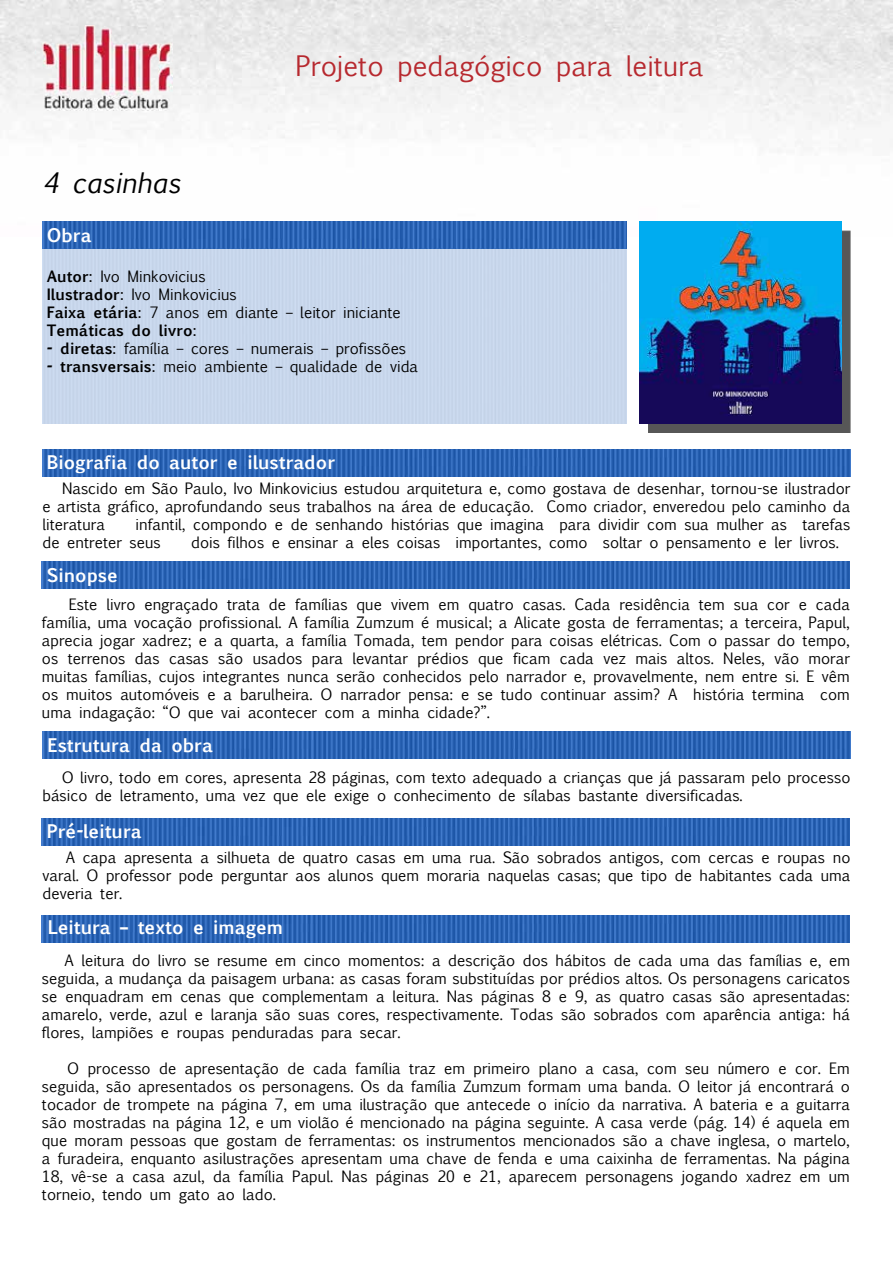
<style>
.page{position:relative;width:893px;height:1263px;background:#fff}
.page>*{position:absolute;margin:0;border:0;box-sizing:border-box;transform-origin:0 0}
.t1{font:27px "Euphemia UCAS";color:#b7292f}
.t2{font:italic 27px "Euphemia UCAS";color:#000}
.t3{font:700 18px "Euphemia UCAS";color:#fff}
.t4{font:15px/18px "Euphemia UCAS";color:#000;text-align:justify}
.s1{font-weight:700}
</style>
<div class="page">
<img style="left:0;top:0;width:893px;height:237px">
<img style="left:43px;top:222px;width:583px;height:202px">
<img style="left:43px;top:449px;width:807px;height:27px">
<img style="left:42px;top:562px;width:808px;height:27px">
<img style="left:43px;top:732px;width:807px;height:27px">
<img style="left:42px;top:819px;width:808px;height:26px">
<img style="left:36px;top:26px;width:137px;height:85px">
<img style="left:42px;top:915px;width:808px;height:27px">
<div style="left:648px;top:231px;width:203px;height:202px;background:#575757"></div>
<img style="left:639px;top:222px;width:202px;height:202px">
<h1 class="t1" style="left:296px;top:46px;width:410px">Projeto pedagógico para leitura</h1>
<h1 class="t2" style="left:43px;top:163px;width:139px">4 casinhas</h1>
<p class="t3" style="left:47px;top:222px;width:46px">Obra</p>
<p class="t4" style="left:47px;top:267px;width:356px;text-align:left"><span class="s1">Autor:</span> Ivo Minkovicius<br><span class="s1">Ilustrador:</span> Ivo Minkovicius<br><span class="s1">Faixa etária:</span> 7 anos em diante – leitor iniciante<br><span class="s1">Temáticas do livro:</span></p>
<p class="t4" style="left:47px;top:339px;width:361px"><span class="s1">- diretas:</span> família – cores – numerais – profissões</p>
<p class="t4" style="left:47px;top:357px;width:373px"><span class="s1">- transversais:</span> meio ambiente – qualidade de vida</p>
<p class="t3" style="left:47px;top:449px;width:290px">Biografia do autor e ilustrador</p>
<p class="t4" style="left:43px;top:479px;width:809px;text-indent:20px">Nascido em São Paulo, Ivo Minkovicius estudou arquitetura e, como gostava de desenhar, tornou-se ilustrador e artista gráfico, aprofundando seus trabalhos na área de educação. Como criador, enveredou pelo caminho da literatura</p>
<p class="t4" style="left:43px;top:515px;width:809px;text-indent:93px">infantil, compondo e de senhando histórias que imagina para dividir com sua mulher as tarefas de entreter seus</p>
<p class="t4" style="left:191px;top:533px;width:649px">dois filhos e ensinar a eles coisas importantes, como soltar o pensamento e ler livros.</p>
<p class="t3" style="left:47px;top:561px;width:73px">Sinopse</p>
<p class="t4" style="left:42px;top:595px;width:809px;text-indent:27px">Este livro engraçado trata de famílias que vivem em quatro casas. Cada residência tem sua cor e cada família, uma vocação profissional. A família Zumzum é musical; a Alicate gosta de ferramentas; a terceira, Papul, aprecia jogar xadrez; e a quarta, a família Tomada, tem pendor para coisas elétricas. Com o passar do tempo, os terrenos das casas são usados para levantar prédios que ficam cada vez mais altos. Neles, vão morar muitas famílias, cujos integrantes nunca serão conhecidos pelo narrador e, provavelmente, nem entre si. E vêm os muitos automóveis e a barulheira. O narrador pensa: e se tudo continuar assim? A história termina com uma indagação: “O que vai acontecer com a minha cidade?”.</p>
<p class="t3" style="left:48px;top:731px;width:167px">Estrutura da obra</p>
<p class="t4" style="left:43px;top:768px;width:809px;text-indent:19px">O livro, todo em cores, apresenta 28 páginas, com texto adequado a crianças que já passaram pelo processo básico de letramento, uma vez que ele exige o conhecimento de sílabas bastante diversificadas.</p>
<p class="t3" style="left:47px;top:818px;width:96px">Pré-leitura</p>
<p class="t4" style="left:43px;top:849px;width:809px;text-indent:23px">A capa apresenta a silhueta de quatro casas em uma rua. São sobrados antigos, com cercas e roupas no varal. O professor pode perguntar aos alunos quem moraria naquelas casas; que tipo de habitantes cada uma deveria ter.</p>
<p class="t3" style="left:48px;top:914px;width:237px">Leitura – texto e imagem</p>
<p class="t4" style="left:42px;top:951px;width:809px;text-indent:22px">A leitura do livro se resume em cinco momentos: a descrição dos hábitos de cada uma das famílias e, em seguida, a mudança da paisagem urbana: as casas foram substituídas por prédios altos. Os personagens caricatos se enquadram em cenas que complementam a leitura. Nas páginas 8 e 9, as quatro casas são apresentadas: amarelo, verde, azul e laranja são suas cores, respectivamente. Todas são sobrados com aparência antiga: há flores, lampiões e roupas penduradas para secar.</p>
<p class="t4" style="left:42px;top:1059px;width:809px;text-indent:25px">O processo de apresentação de cada família traz em primeiro plano a casa, com seu número e cor. Em seguida, são apresentados os personagens. Os da família Zumzum formam uma banda. O leitor já encontrará o tocador de trompete na página 7, em uma ilustração que antecede o início da narrativa. A bateria e a guitarra são mostradas na página 12, e um violão é mencionado na página seguinte. A casa verde (pág. 14) é aquela em que moram pessoas que gostam de ferramentas: os instrumentos mencionados são a chave inglesa, o martelo, a furadeira, enquanto asilustrações apresentam uma chave de fenda e uma caixinha de ferramentas. Na página 18, vê-se a casa azul, da família Papul. Nas páginas 20 e 21, aparecem personagens jogando xadrez em um torneio, tendo um gato ao lado.</p>
</div>
